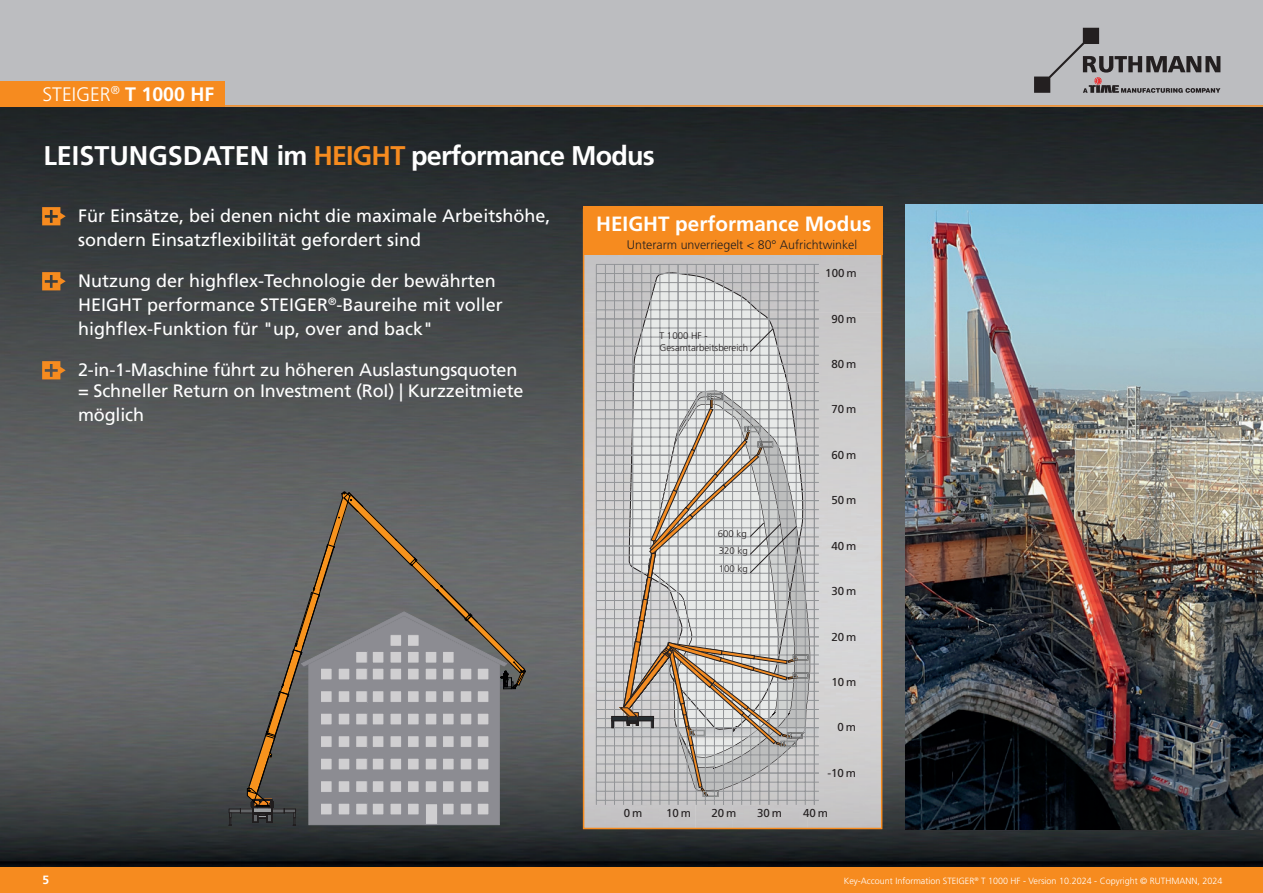
<style>
.page{position:relative;width:1263px;height:893px;background:#fff}
.page>*{position:absolute;margin:0;border:0;box-sizing:border-box;transform-origin:0 0}
.t1{font:700 27px "Frutiger";letter-spacing:-.03em;color:#fff}
.t2{font:700 20.7px "Frutiger";color:#fff}
.t3{font:300 19.5px "Frutiger";color:#fff}
.t4{font:18px/24px "Frutiger";color:#fff}
.t5{font:300 12.45px "Frutiger";color:#231f20}
.t6{font:700 12px "Frutiger";color:#fff}
.t7{font:11.55px "Frutiger";color:#231f20}
.t8{font:300 9.6px/17.5px "Frutiger";color:#231f20;text-align:justify}
.t9{font:300 9px "Frutiger";color:#fff}
.s1{font-weight:700}
.s2{color:#f68b1f}
</style>
<div class="page">
<img style="left:0;top:107px;width:1263px;height:760px">
<div style="left:0;top:0;width:1263px;height:106px;background:#bcbdc0"></div>
<div style="left:0;top:81px;width:225px;height:25px;background:#f68b1f"></div>
<hr style="left:0;top:105px;width:1263px;height:2px;background:#f68b1f">
<svg style="left:1034px;top:28px;width:186px;height:65px"></svg>
<div style="left:0;top:867px;width:1263px;height:26px;background:#f68b1f"></div>
<svg style="left:229px;top:491px;width:297px;height:335px"></svg>
<svg style="left:42px;top:207px;width:24px;height:18px"></svg>
<svg style="left:42px;top:272px;width:24px;height:18px"></svg>
<svg style="left:42px;top:361px;width:24px;height:18px"></svg>
<img style="left:906px;top:205px;width:357px;height:624px">
<div style="left:586px;top:255px;width:170px;height:57px;background:#c5c3c4"></div>
<img style="left:586px;top:312px;width:72px;height:514px">
<div style="left:803px;top:312px;width:76px;height:52px;background:#c9c8c8"></div>
<img style="left:658px;top:797px;width:37px;height:29px">
<img style="left:807px;top:622px;width:72px;height:204px">
<img style="left:770px;top:797px;width:37px;height:29px">
<img style="left:733px;top:797px;width:37px;height:29px">
<img style="left:695px;top:797px;width:38px;height:29px">
<img style="left:597px;top:728px;width:23px;height:18px">
<svg style="left:629px;top:272px;width:174px;height:122px"></svg>
<hr style="left:596px;top:800px;width:223px;height:1px;background:#939598">
<hr style="left:596px;top:791px;width:223px;height:1px;background:#939598">
<hr style="left:596px;top:782px;width:223px;height:1px;background:#939598">
<hr style="left:596px;top:764px;width:223px;height:1px;background:#939598">
<hr style="left:596px;top:755px;width:223px;height:1px;background:#939598">
<hr style="left:596px;top:746px;width:223px;height:1px;background:#939598">
<hr style="left:596px;top:736px;width:223px;height:1px;background:#939598">
<hr style="left:596px;top:718px;width:223px;height:1px;background:#939598">
<hr style="left:596px;top:709px;width:223px;height:1px;background:#939598">
<hr style="left:596px;top:700px;width:223px;height:1px;background:#939598">
<hr style="left:596px;top:691px;width:223px;height:1px;background:#939598">
<hr style="left:596px;top:673px;width:223px;height:1px;background:#939598">
<hr style="left:596px;top:664px;width:223px;height:1px;background:#939598">
<hr style="left:596px;top:655px;width:223px;height:1px;background:#939598">
<hr style="left:596px;top:646px;width:223px;height:1px;background:#939598">
<hr style="left:596px;top:637px;width:223px;height:1px;background:#939598">
<hr style="left:596px;top:627px;width:223px;height:1px;background:#939598">
<hr style="left:596px;top:618px;width:223px;height:1px;background:#939598">
<hr style="left:596px;top:609px;width:223px;height:1px;background:#939598">
<hr style="left:596px;top:600px;width:223px;height:1px;background:#939598">
<hr style="left:596px;top:582px;width:223px;height:1px;background:#939598">
<hr style="left:596px;top:573px;width:223px;height:1px;background:#939598">
<hr style="left:596px;top:564px;width:223px;height:1px;background:#939598">
<hr style="left:596px;top:555px;width:223px;height:1px;background:#939598">
<hr style="left:596px;top:537px;width:223px;height:1px;background:#939598">
<hr style="left:596px;top:528px;width:223px;height:1px;background:#939598">
<hr style="left:596px;top:518px;width:223px;height:1px;background:#939598">
<hr style="left:596px;top:509px;width:223px;height:1px;background:#939598">
<hr style="left:596px;top:491px;width:223px;height:1px;background:#939598">
<hr style="left:596px;top:482px;width:223px;height:1px;background:#939598">
<hr style="left:596px;top:473px;width:223px;height:1px;background:#939598">
<hr style="left:596px;top:464px;width:223px;height:1px;background:#939598">
<hr style="left:596px;top:446px;width:223px;height:1px;background:#939598">
<hr style="left:596px;top:437px;width:223px;height:1px;background:#939598">
<hr style="left:596px;top:428px;width:223px;height:1px;background:#939598">
<hr style="left:596px;top:419px;width:223px;height:1px;background:#939598">
<hr style="left:596px;top:400px;width:223px;height:1px;background:#939598">
<hr style="left:596px;top:391px;width:223px;height:1px;background:#939598">
<hr style="left:596px;top:382px;width:223px;height:1px;background:#939598">
<hr style="left:596px;top:373px;width:223px;height:1px;background:#939598">
<hr style="left:596px;top:355px;width:223px;height:1px;background:#939598">
<hr style="left:596px;top:346px;width:223px;height:1px;background:#939598">
<hr style="left:596px;top:337px;width:223px;height:1px;background:#939598">
<hr style="left:596px;top:328px;width:223px;height:1px;background:#939598">
<hr style="left:596px;top:319px;width:223px;height:1px;background:#939598">
<hr style="left:596px;top:310px;width:223px;height:1px;background:#939598">
<hr style="left:596px;top:300px;width:223px;height:1px;background:#939598">
<hr style="left:596px;top:291px;width:223px;height:1px;background:#939598">
<hr style="left:596px;top:282px;width:223px;height:1px;background:#939598">
<hr style="left:596px;top:264px;width:223px;height:1px;background:#939598">
<hr style="left:596px;top:264px;width:1px;height:541px;background:#939598">
<hr style="left:605px;top:264px;width:1px;height:541px;background:#939598">
<hr style="left:614px;top:264px;width:1px;height:541px;background:#939598">
<hr style="left:623px;top:264px;width:1px;height:541px;background:#939598">
<hr style="left:641px;top:264px;width:1px;height:541px;background:#939598">
<hr style="left:651px;top:264px;width:1px;height:541px;background:#939598">
<hr style="left:660px;top:264px;width:1px;height:541px;background:#939598">
<hr style="left:669px;top:264px;width:1px;height:541px;background:#939598">
<hr style="left:687px;top:264px;width:1px;height:541px;background:#939598">
<hr style="left:696px;top:264px;width:1px;height:541px;background:#939598">
<hr style="left:705px;top:264px;width:1px;height:541px;background:#939598">
<hr style="left:714px;top:264px;width:1px;height:541px;background:#939598">
<hr style="left:732px;top:264px;width:1px;height:541px;background:#939598">
<hr style="left:741px;top:264px;width:1px;height:541px;background:#939598">
<hr style="left:750px;top:264px;width:1px;height:541px;background:#939598">
<hr style="left:759px;top:264px;width:1px;height:541px;background:#939598">
<hr style="left:769px;top:264px;width:1px;height:541px;background:#939598">
<hr style="left:778px;top:264px;width:1px;height:541px;background:#939598">
<hr style="left:787px;top:264px;width:1px;height:541px;background:#939598">
<hr style="left:796px;top:264px;width:1px;height:541px;background:#939598">
<hr style="left:805px;top:264px;width:1px;height:541px;background:#939598">
<hr style="left:596px;top:773px;width:223px;height:1px;background:#939598">
<hr style="left:596px;top:727px;width:223px;height:1px;background:#939598">
<hr style="left:596px;top:682px;width:223px;height:1px;background:#939598">
<hr style="left:596px;top:636px;width:223px;height:1px;background:#939598">
<hr style="left:596px;top:591px;width:223px;height:1px;background:#939598">
<hr style="left:596px;top:546px;width:223px;height:1px;background:#939598">
<hr style="left:596px;top:500px;width:223px;height:1px;background:#939598">
<hr style="left:596px;top:455px;width:223px;height:1px;background:#939598">
<hr style="left:596px;top:409px;width:223px;height:1px;background:#939598">
<hr style="left:596px;top:364px;width:223px;height:1px;background:#939598">
<hr style="left:596px;top:318px;width:223px;height:1px;background:#939598">
<hr style="left:596px;top:273px;width:223px;height:1px;background:#939598">
<hr style="left:632px;top:264px;width:1px;height:541px;background:#939598">
<hr style="left:678px;top:264px;width:1px;height:541px;background:#939598">
<hr style="left:723px;top:264px;width:1px;height:541px;background:#939598">
<hr style="left:768px;top:264px;width:1px;height:541px;background:#939598">
<hr style="left:814px;top:264px;width:1px;height:541px;background:#939598">
<svg style="left:612px;top:721px;width:2px;height:7px"></svg>
<div style="left:612px;top:716px;width:21px;height:5px;background:#262e32"></div>
<div style="left:612px;top:716px;width:21px;height:5px;border:1px solid #231f20"></div>
<div style="left:583px;top:209px;width:299px;height:620px;border:2px solid #f68b1f"></div>
<div style="left:583px;top:206px;width:299px;height:49px;background:#f68b1f"></div>
<svg style="left:620px;top:394px;width:199px;height:403px"></svg>
<svg style="left:749px;top:328px;width:25px;height:24px"></svg>
<p class="t3" style="left:43px;top:83px;width:173px">STEIGER<sup>®</sup> <span class="s1">T 1000 HF</span></p>
<h1 class="t1" style="left:43px;top:140px;width:613px">LEISTUNGSDATEN im <span class="s2">HEIGHT</span> performance Modus</h1>
<p class="t4" style="left:78px;top:204px;width:474px">Für Einsätze, bei denen nicht die maximale Arbeitshöhe, sondern Einsatzflexibilität gefordert sind</p>
<p class="t4" style="left:78px;top:269px;width:426px">Nutzung der highflex-Technologie der bewährten<br>HEIGHT performance STEIGER<sup>®</sup>-Baureihe mit voller highflex-Funktion für "up, over and back"</p>
<p class="t4" style="left:78px;top:360px;width:447px;line-height:21px">2-in-1-Maschine führt zu höheren Auslastungsquoten = Schneller Return on Investment (RoI) | Kurzzeitmiete</p>
<p class="t4" style="left:78px;top:403px;width:67px">möglich</p>
<p class="t2" style="left:596px;top:211px;width:277px">HEIGHT performance Modus</p>
<p class="t5" style="left:627px;top:237px;width:232px">Unterarm unverriegelt &lt; 80° Aufrichtwinkel</p>
<p class="t7" style="left:825px;top:266px;width:33px">100 m</p>
<p class="t8" style="left:659px;top:330px;width:90px;line-height:11.6px">T 1000 HF -<br>Gesamtarbeitsbereich</p>
<p class="t8" style="left:718px;top:525px;width:31px">600 kg 320 kg 100 kg</p>
<p class="t7" style="left:624px;top:806px;width:20px">0m</p>
<p class="t7" style="left:666px;top:806px;width:26px">10m</p>
<p class="t7" style="left:711px;top:806px;width:26px">20m</p>
<p class="t7" style="left:757px;top:806px;width:26px">30m</p>
<p class="t7" style="left:831px;top:312px;width:26px">90m</p>
<p class="t7" style="left:831px;top:357px;width:26px">80m</p>
<p class="t7" style="left:831px;top:403px;width:26px">70m</p>
<p class="t7" style="left:831px;top:448px;width:26px">60m</p>
<p class="t7" style="left:831px;top:493px;width:26px">50m</p>
<p class="t7" style="left:831px;top:539px;width:26px">40m</p>
<p class="t7" style="left:831px;top:584px;width:26px">30m</p>
<p class="t7" style="left:831px;top:630px;width:26px">20m</p>
<p class="t7" style="left:831px;top:675px;width:26px">10m</p>
<p class="t7" style="left:837px;top:721px;width:20px">0m</p>
<p class="t7" style="left:827px;top:766px;width:30px">-10 m</p>
<p class="t7" style="left:803px;top:806px;width:26px">40m</p>
<p class="t6" style="left:43px;top:872px;width:8px">5</p>
<p class="t9" style="left:844px;top:875px;width:380px">Key-Account Information STEIGER<sup>®</sup> T 1000 HF - Version 10.2024 - Copyright © RUTHMANN, 2024</p>
</div>
